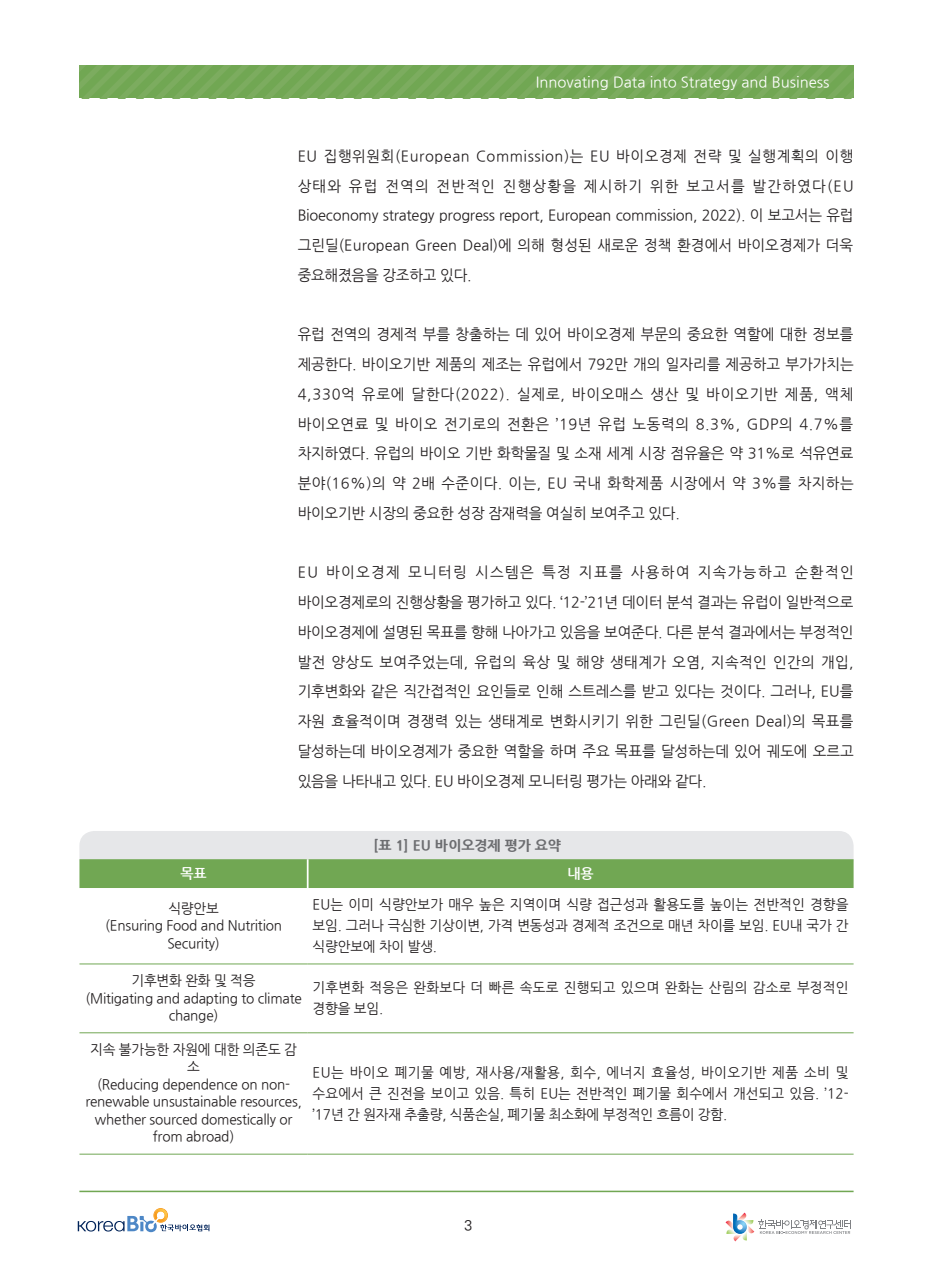
<style>
.page{position:relative;width:933px;height:1275px;background:#fff}
.page>*{position:absolute;margin:0;border:0;box-sizing:border-box;transform-origin:0 0}
.본문고딕{font:14.88px/29.8px "Nanum Gothic";letter-spacing:-.01em;color:#231f20;text-align:justify}
.t1{font:14.88px "Nanum Gothic";color:#fff}
.본문고딕-2{font:14px/17.5px "Nanum Gothic";letter-spacing:-.015em;color:#231f20;text-align:center}
.본문고딕-3{font:14px/21px "Nanum Gothic";letter-spacing:.01em;color:#231f20}
.표큰제목{font:800 14px "Nanum Gothic";color:#6c6d70}
.t2{font:700 14px "Nanum Gothic";color:#fff}
.t3{font:14px "Ko Pub World Dotum PM";color:#231f20}
</style>
<div class="page">
<hr style="left:79px;top:1191px;width:774px;height:1px;background:#71a753">
<svg style="left:79px;top:66px;width:774px;height:32px;background:#75a957"></svg>
<svg style="left:725px;top:1213px;width:125px;height:28px"></svg>
<svg style="left:78px;top:1208px;width:131px;height:24px"></svg>
<div style="left:79px;top:831px;width:774px;height:41px;background:#e6e7e9;border-radius:15px"></div>
<svg style="left:79px;top:963px;width:774px;height:191px"></svg>
<hr style="left:79px;top:964px;width:229px;height:1px;background:#71a753">
<hr style="left:308px;top:964px;width:545px;height:1px;background:#71a753">
<hr style="left:79px;top:1032px;width:229px;height:1px;background:#71a753">
<hr style="left:308px;top:1032px;width:545px;height:1px;background:#71a753">
<hr style="left:79px;top:1154px;width:229px;height:1px;background:#71a753">
<hr style="left:308px;top:1154px;width:545px;height:1px;background:#71a753">
<div style="left:79px;top:859px;width:774px;height:29px;background:#71a753"></div>
<p class="t1" style="left:536px;top:75px;width:295px">Innovating Data into Strategy and Business</p>
<p class="본문고딕" style="left:298px;top:141px;width:557px">EU 집행위원회(European Commission)는 EU 바이오경제 전략 및 실행계획의 이행 상태와 유럽 전역의 전반적인 진행상황을 제시하기 위한 보고서를 발간하였다(EU Bioeconomy strategy progress report, European commission, 2022). 이 보고서는 유럽 그린딜(European Green Deal)에 의해 형성된 새로운 정책 환경에서 바이오경제가 더욱 중요해졌음을 강조하고 있다.</p>
<p class="본문고딕" style="left:298px;top:320px;width:557px">유럽 전역의 경제적 부를 창출하는 데 있어 바이오경제 부문의 중요한 역할에 대한 정보를 제공한다. 바이오기반 제품의 제조는 유럽에서 792만 개의 일자리를 제공하고 부가가치는 4,330억 유로에 달한다(2022). 실제로, 바이오매스 생산 및 바이오기반 제품, 액체 바이오연료 및 바이오 전기로의 전환은 ’19년 유럽 노동력의 8.3%, GDP의 4.7%를 차지하였다. 유럽의 바이오 기반 화학물질 및 소재 세계 시장 점유율은 약 31%로 석유연료 분야(16%)의 약 2배 수준이다. 이는, EU 국내 화학제품 시장에서 약 3%를 차지하는 바이오기반 시장의 중요한 성장 잠재력을 여실히 보여주고 있다.</p>
<p class="본문고딕" style="left:298px;top:558px;width:557px">EU 바이오경제 모니터링 시스템은 특정 지표를 사용하여 지속가능하고 순환적인 바이오경제로의 진행상황을 평가하고 있다. ‘12-’21년 데이터 분석 결과는 유럽이 일반적으로 바이오경제에 설명된 목표를 향해 나아가고 있음을 보여준다. 다른 분석 결과에서는 부정적인 발전 양상도 보여주었는데, 유럽의 육상 및 해양 생태계가 오염, 지속적인 인간의 개입, 기후변화와 같은 직간접적인 요인들로 인해 스트레스를 받고 있다는 것이다. 그러나, EU를 자원 효율적이며 경쟁력 있는 생태계로 변화시키기 위한 그린딜(Green Deal)의 목표를 달성하는데 바이오경제가 중요한 역할을 하며 주요 목표를 달성하는데 있어 궤도에 오르고 있음을 나타내고 있다. EU 바이오경제 모니터링 평가는 아래와 같다.</p>
<p class="표큰제목" style="left:373px;top:838px;width:189px">[표 1] EU 바이오경제 평가 요약</p>
<p class="t2" style="left:180px;top:866px;width:28px">목표</p>
<p class="t2" style="left:567px;top:866px;width:28px">내용</p>
<p class="본문고딕-2" style="left:168px;top:900px;width:52px">식량안보</p>
<p class="본문고딕-2" style="left:105px;top:917px;width:178px">(Ensuring Food and Nutrition<br>Security)</p>
<p class="본문고딕-2" style="left:313px;top:894px;width:537px;line-height:21px;text-align:justify">EU는 이미 식량안보가 매우 높은 지역이며 식량 접근성과 활용도를 높이는 전반적인 경향을 보임. 그러나 극심한 기상이변, 가격 변동성과 경제적 조건으로 매년 차이를 보임. EU내 국가 간 식량안보에 차이 발생.</p>
<p class="본문고딕-2" style="left:131px;top:972px;width:126px">기후변화 완화 및 적응</p>
<p class="본문고딕-2" style="left:85px;top:990px;width:218px">(Mitigating and adapting to climate change)</p>
<p class="본문고딕-3" style="left:313px;top:977px;width:537px">기후변화 적응은 완화보다 더 빠른 속도로 진행되고 있으며 완화는 산림의 감소로 부정적인 경향을 보임.</p>
<p class="본문고딕-2" style="left:90px;top:1041px;width:208px">지속 불가능한 자원에 대한 의존도 감 소</p>
<p class="본문고딕-2" style="left:85px;top:1076px;width:218px">(Reducing dependence on non&shy;renewable unsustainable resources, whether sourced domestically or from abroad)</p>
<p class="본문고딕-2" style="left:313px;top:1062px;width:537px;line-height:21px;text-align:justify">EU는 바이오 폐기물 예방, 재사용/재활용, 회수, 에너지 효율성, 바이오기반 제품 소비 및 수요에서 큰 진전을 보이고 있음. 특히 EU는 전반적인 폐기물 회수에서 개선되고 있음. ’12- ’17년 간 원자재 추출량, 식품손실, 폐기물 최소화에 부정적인 흐름이 강함.</p>
<p class="t3" style="left:464px;top:1216px;width:9px">3</p>
</div>
